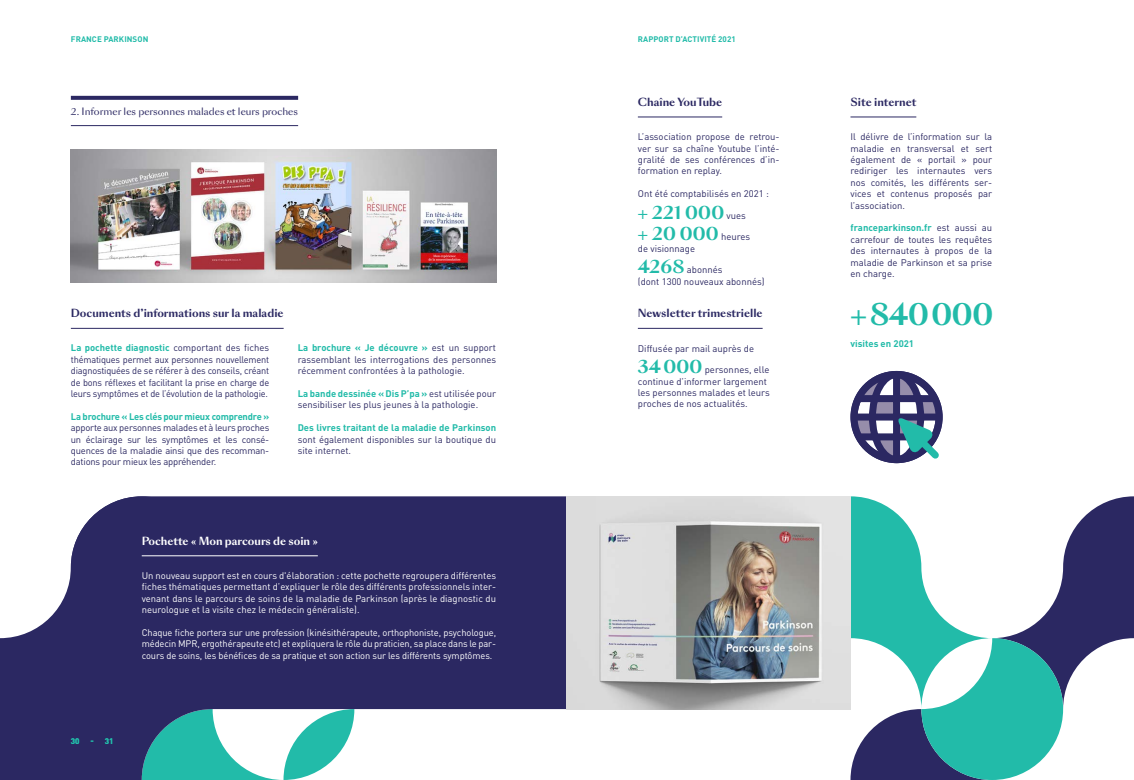
<style>
.page{position:relative;width:1134px;height:780px;background:#fff}
.page>*{position:absolute;margin:0;border:0;box-sizing:border-box;transform-origin:0 0}
.t1{font:700 30px "Sang Bleu Sans";letter-spacing:-.01em;color:#22bba9}
.t2{font:700 18px "Sang Bleu Sans";letter-spacing:.01em;color:#22bba9}
.t3{font:700 10.5px "Sang Bleu Sans";color:#2b2862}
.t4{font:700 10.5px "Sang Bleu Sans";color:#fff}
.t5{font:9.5px/11.4px "DIN Pro";color:#2b2862;text-align:justify}
.t6{font:9.5px/11.4px "DIN Pro";letter-spacing:-.01em;color:#fff;text-align:justify}
.t7{font:9.5px "Sang Bleu Sans";color:#2b2862}
.t8{font:700 9.5px "DIN Pro";color:#22bba9}
.t9{font:700 8px "DIN Pro";letter-spacing:.01em;color:#22bba9}
.s1{font-weight:700;color:#22bba9}
.s2{font-family:"DIN Pro";font-weight:400;font-size:9.5px;color:#2b2862}
.s3{font-family:"Sang Bleu Sans";font-weight:700;font-size:18px;color:#22bba9}
</style>
<div class="page">
<svg style="left:213px;top:709px;width:141px;height:71px"></svg>
<svg style="left:0;top:563px;width:213px;height:217px;fill:#2b2862"></svg>
<svg style="left:850px;top:496px;width:284px;height:284px"></svg>
<div style="left:921px;top:638px;width:142px;height:142px;background:#22bba9;border-radius:50%"></div>
<svg style="left:850px;top:496px;width:142px;height:213px"></svg>
<div style="left:71px;top:496px;width:496px;height:213px;background:#2b2862"></div>
<hr style="left:71px;top:328px;width:213px;height:1px;background:#2b2862">
<hr style="left:638px;top:328px;width:125px;height:1px;background:#2b2862">
<hr style="left:850px;top:117px;width:66px;height:1px;background:#2b2862">
<hr style="left:638px;top:117px;width:84px;height:1px;background:#2b2862">
<img style="left:71px;top:149px;width:425px;height:134px">
<svg style="left:850px;top:370px;width:93px;height:94px"></svg>
<hr style="left:142px;top:555px;width:176px;height:1px;background:#fff">
<img style="left:567px;top:496px;width:283px;height:213px">
<svg style="left:71px;top:96px;width:227px;height:4px"></svg>
<hr style="left:71px;top:125px;width:227px;height:1px;background:#2b2862">
<p class="t9" style="left:71px;top:33px;width:79px">FRANCE PARKINSON</p>
<p class="t9" style="left:638px;top:33px;width:99px">RAPPORT D’ACTIVITÉ 2021</p>
<p class="t7" style="left:71px;top:105px;width:229px">2. Informer les personnes malades et leurs proches</p>
<p class="t3" style="left:71px;top:306px;width:214px">Documents d’informations sur la maladie</p>
<p class="t5" style="left:71px;top:342px;width:200px"><span class="s1">La pochette diagnostic</span> comportant des fiches thématiques permet aux personnes nouvellement diagnostiquées de se référer à des conseils, créant de bons réflexes et facilitant la prise en charge de leurs symptômes et de l’évolution de la pathologie.</p>
<p class="t5" style="left:71px;top:410px;width:200px"><span class="s1">La brochure « Les clés pour mieux comprendre » </span>apporte aux personnes malades et à leurs proches un éclairage sur les symptômes et les consé&shy;quences de la maladie ainsi que des recomman&shy;dations pour mieux les appréhender.</p>
<p class="t5" style="left:298px;top:342px;width:200px"><span class="s1">La brochure « Je découvre »</span> est un support rassemblant les interrogations des personnes récemment confrontées à la pathologie.</p>
<p class="t5" style="left:298px;top:387px;width:200px"><span class="s1">La bande dessinée « Dis P’pa »</span> est utilisée pour sensibiliser les plus jeunes à la pathologie.</p>
<p class="t5" style="left:298px;top:421px;width:200px"><span class="s1">Des livres traitant de la maladie de Parkinson </span>sont également disponibles sur la boutique du site internet.</p>
<p class="t4" style="left:142px;top:534px;width:178px">Pochette « Mon parcours de soin »</p>
<p class="t6" style="left:142px;top:569px;width:356px">Un nouveau support est en cours d'élaboration : cette pochette regroupera différentes fiches thématiques permettant d’expliquer le rôle des différents professionnels inter&shy;venant dans le parcours de soins de la maladie de Parkinson (après le diagnostic du neurologue et la visite chez le médecin généraliste).</p>
<p class="t6" style="left:142px;top:626px;width:356px">Chaque fiche portera sur une profession (kinésithérapeute, orthophoniste, psychologue, médecin MPR, ergothérapeute etc) et expliquera le rôle du praticien, sa place dans le par&shy;cours de soins, les bénéfices de sa pratique et son action sur les différents symptômes.</p>
<p class="t9" style="left:71px;top:735px;width:10px">30</p>
<p class="t9" style="left:90px;top:735px;width:24px">- 31</p>
<p class="t3" style="left:638px;top:95px;width:86px">Chaîne YouTube</p>
<p class="t5" style="left:638px;top:131px;width:143px">L’association propose de retrou&shy;ver sur sa chaîne Youtube l’inté&shy;gralité de ses conférences d’in&shy;formation en replay.</p>
<p class="t5" style="left:638px;top:188px;width:133px">Ont été comptabilisés en 2021 :</p>
<p class="t2" style="left:638px;top:200px;width:110px">+ 221 000 <span class="s2">vues</span></p>
<p class="t2" style="left:638px;top:222px;width:114px">+ 20 000 <span class="s2">heures</span></p>
<p class="t5" style="left:638px;top:242px;width:59px">de visionnage</p>
<p class="t5" style="left:638px;top:264px;width:128px"><span class="s3">4268</span> abonnés<br>(dont 1300 nouveaux abonnés)</p>
<p class="t3" style="left:638px;top:306px;width:126px">Newsletter trimestrielle</p>
<p class="t5" style="left:638px;top:342px;width:118px">Diffusée par mail auprès de</p>
<p class="t5" style="left:638px;top:363px;width:133px;text-align:left"><span class="s3">34000</span> personnes, elle continue d’informer largement les personnes malades et leurs proches de nos actualités.</p>
<p class="t3" style="left:850px;top:95px;width:67px">Site internet</p>
<p class="t5" style="left:850px;top:131px;width:143px">Il délivre de l’information sur la maladie en transversal et sert également de « portail » pour rediriger les internautes vers nos comités, les différents ser&shy;vices et contenus proposés par l’association.</p>
<p class="t5" style="left:850px;top:222px;width:143px"><span class="s1">franceparkinson.fr</span> est aussi au carrefour de toutes les requêtes des internautes à propos de la maladie de Parkinson et sa prise en charge.</p>
<p class="t1" style="left:850px;top:293px;width:144px">+840000</p>
<p class="t8" style="left:850px;top:337px;width:65px">visites en 2021</p>
</div>
